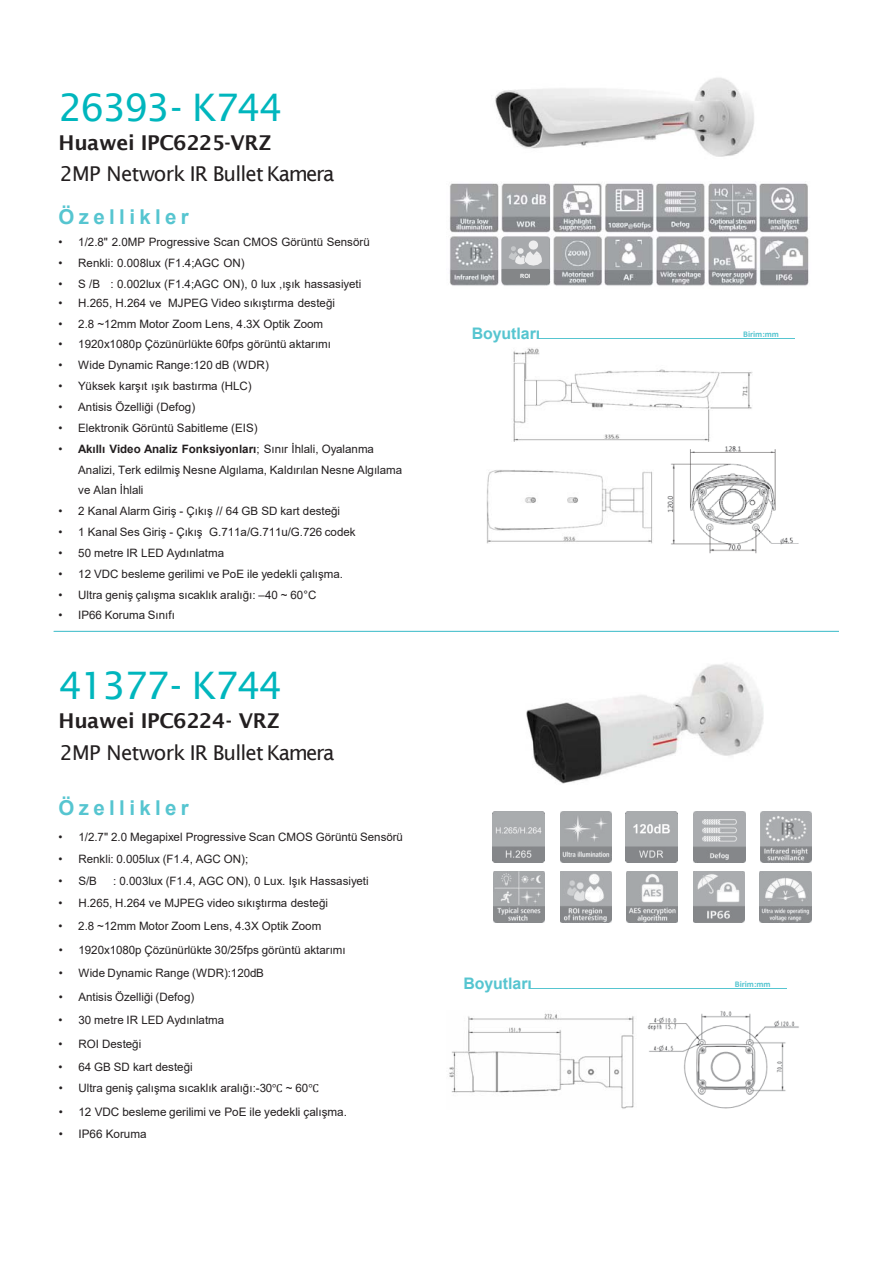
<style>
.page{position:relative;width:893px;height:1263px;background:#fff}
.page>*{position:absolute;margin:0;border:0;box-sizing:border-box;transform-origin:0 0}
.t1{font:37.95px "Lucida Sans";letter-spacing:-.055em;color:#00b6bd}
.t2{font:20.4px "Lucida Sans";letter-spacing:-.04em;color:#231f20}
.t3{font:600 20.4px "Lucida Sans";letter-spacing:-.01em;color:#231f20}
.t4{font:700 20.4px "Arial";letter-spacing:.215em;color:#56c5d0}
.t5{font:700 15.9px "Arial";color:#56c5d0}
.t6{font:11.7px "Arial";letter-spacing:-.005em;color:#231f20}
.t7{font:11.55px/20.9px "Arial";color:#231f20}
.t8{font:700 8.7px "Calibri";letter-spacing:-.01em;color:#56c5d0}
.t9{font:700 5.7px "Arial";color:#fff}
.s1{font-weight:700}
.s2{font-family:"Cambria Math"}
</style>
<div class="page">
<img style="left:495px;top:77px;width:259px;height:80px">
<hr style="left:538px;top:338px;width:256px;height:1px;background:#56c5d0">
<img style="left:513px;top:348px;width:239px;height:94px">
<img style="left:667px;top:446px;width:132px;height:107px">
<img style="left:486px;top:470px;width:167px;height:74px">
<img style="left:449px;top:183px;width:360px;height:103px">
<svg style="left:501px;top:237px;width:48px;height:47px;background:#a8a9ac"></svg>
<img style="left:693px;top:871px;width:52px;height:51px">
<img style="left:560px;top:871px;width:51px;height:51px">
<img style="left:626px;top:871px;width:52px;height:51px">
<img style="left:493px;top:871px;width:52px;height:51px">
<img style="left:760px;top:871px;width:51px;height:51px">
<img style="left:693px;top:811px;width:52px;height:52px">
<img style="left:560px;top:811px;width:52px;height:52px">
<img style="left:760px;top:811px;width:52px;height:51px">
<img style="left:493px;top:811px;width:51px;height:51px">
<img style="left:626px;top:811px;width:51px;height:51px">
<hr style="left:530px;top:988px;width:256px;height:1px;background:#56c5d0">
<img style="left:449px;top:1013px;width:185px;height:96px">
<img style="left:647px;top:1011px;width:152px;height:98px">
<hr style="left:54px;top:631px;width:785px;height:1px;background:#56c5d0">
<img style="left:526px;top:663px;width:238px;height:121px">
<h1 class="t1" style="left:59px;top:84px;width:226px">26393- K744</h1>
<h2 class="t3" style="left:59px;top:130px;width:214px">Huawei IPC6225-VRZ</h2>
<h2 class="t2" style="left:60px;top:162px;width:276px">2MP Network IR Bullet Kamera</h2>
<h2 class="t4" style="left:59px;top:205px;width:132px">Özellikler</h2>
<p class="t7" style="left:59px;top:232px;width:313px">• 1/2.8" 2.0MP Progressive Scan CMOS Görüntü Sensörü</p>
<p class="t7" style="left:59px;top:252px;width:188px">• Renkli: 0.008lux (F1.4;AGC ON)</p>
<p class="t7" style="left:59px;top:273px;width:304px">• S /B : 0.002lux (F1.4;AGC ON), 0 lux ,ışık hassasiyeti</p>
<p class="t7" style="left:59px;top:292px;width:278px">• H.265, H.264 ve MJPEG Video sıkıştırma desteği</p>
<p class="t7" style="left:59px;top:313px;width:266px">• 2.8 ~12mm Motor Zoom Lens, 4.3X Optik Zoom</p>
<p class="t7" style="left:59px;top:334px;width:274px">• 1920x1080p Çözünürlükte 60fps görüntü aktarımı</p>
<p class="t7" style="left:59px;top:355px;width:212px">• Wide Dynamic Range:120 dB (WDR)</p>
<p class="t7" style="left:59px;top:376px;width:195px">• Yüksek karşıt ışık bastırma (HLC)</p>
<p class="t7" style="left:59px;top:396px;width:138px">• Antisis Özelliği (Defog)</p>
<p class="t7" style="left:59px;top:417px;width:200px">• Elektronik Görüntü Sabitleme (EIS)</p>
<p class="t7" style="left:78px;top:438px;width:325px;text-indent:-20px">• <span class="s1">Akıllı Video Analiz Fonksiyonları</span>; Sınır İhlali, Oyalanma<br>Analizi, Terk edilmiş Nesne Algılama, Kaldırılan Nesne Algılama ve Alan İhlali</p>
<p class="t7" style="left:59px;top:501px;width:283px">• 2 Kanal Alarm Giriş - Çıkış // 64 GB SD kart desteği</p>
<p class="t7" style="left:59px;top:522px;width:298px">• 1 Kanal Ses Giriş - Çıkış G.711a/G.711u/G.726 codek</p>
<p class="t7" style="left:59px;top:542px;width:167px">• 50 metre IR LED Aydınlatma</p>
<p class="t7" style="left:59px;top:563px;width:286px">• 12 VDC besleme gerilimi ve PoE ile yedekli çalışma.</p>
<p class="t7" style="left:59px;top:584px;width:259px">• Ultra geniş çalışma sıcaklık aralığı: –40 ~ 60°C</p>
<p class="t7" style="left:59px;top:605px;width:118px">• IP66 Koruma Sınıfı</p>
<h1 class="t1" style="left:59px;top:663px;width:225px">41377- K744</h1>
<h2 class="t3" style="left:59px;top:708px;width:223px">Huawei IPC6224- VRZ</h2>
<h2 class="t2" style="left:60px;top:740px;width:276px">2MP Network IR Bullet Kamera</h2>
<h2 class="t4" style="left:59px;top:797px;width:132px">Özellikler</h2>
<p class="t7" style="left:59px;top:827px;width:346px">• 1/2.7" 2.0 Megapixel Progressive Scan CMOS Görüntü Sensörü</p>
<p class="t7" style="left:59px;top:849px;width:191px">• Renkli: 0.005lux (F1.4, AGC ON);</p>
<p class="t7" style="left:59px;top:871px;width:40px">• S/B</p>
<p class="t7" style="left:113px;top:871px;width:257px">: 0.003lux (F1.4, AGC ON), 0 Lux. Işık Hassasiyeti</p>
<p class="t7" style="left:59px;top:893px;width:271px">• H.265, H.264 ve MJPEG video sıkıştırma desteği</p>
<p class="t7" style="left:59px;top:916px;width:264px">• 2.8 ~12mm Motor Zoom Lens, 4.3X Optik Zoom</p>
<p class="t7" style="left:59px;top:939px;width:288px">• 1920x1080p Çözünürlükte 30/25fps görüntü aktarımı</p>
<p class="t7" style="left:59px;top:963px;width:207px">• Wide Dynamic Range (WDR):120dB</p>
<p class="t7" style="left:59px;top:986px;width:137px">• Antisis Özelliği (Defog)</p>
<p class="t7" style="left:59px;top:1010px;width:167px">• 30 metre IR LED Aydınlatma</p>
<p class="t7" style="left:59px;top:1033px;width:84px">• ROI Desteği</p>
<p class="t7" style="left:59px;top:1057px;width:136px">• 64 GB SD kart desteği</p>
<p class="t7" style="left:59px;top:1077px;width:261px">• Ultra geniş çalışma sıcaklık aralığı:-30<span class="s2">℃</span> ~ 60<span class="s2">℃</span></p>
<p class="t6" style="left:59px;top:1106px;width:290px">• 12 VDC besleme gerilimi ve PoE ile yedekli çalışma.</p>
<p class="t6" style="left:59px;top:1128px;width:89px">• IP66 Koruma</p>
<p class="t9" style="left:520px;top:273px;width:12px">ROI</p>
<h3 class="t5" style="left:472px;top:324px;width:70px">Boyutları</h3>
<p class="t8" style="left:743px;top:330px;width:37px">Birim:mm</p>
<h3 class="t5" style="left:463px;top:975px;width:70px">Boyutları</h3>
<p class="t8" style="left:735px;top:981px;width:37px">Birim:mm</p>
</div>
